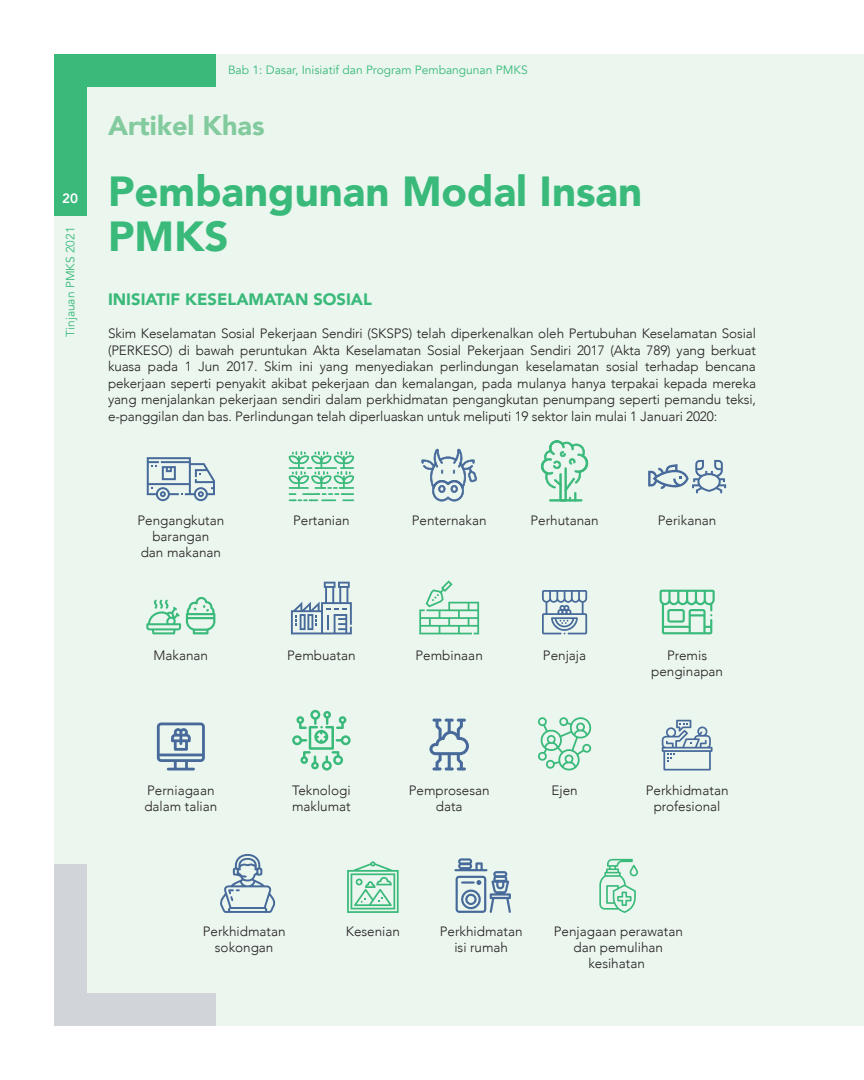
<style>
.page{position:relative;width:864px;height:1080px;background:#fff}
.page>*{position:absolute;margin:0;border:0;box-sizing:border-box;transform-origin:0 0}
.t1{font:900 42px/45px "Avenir";color:#39b97a}
.t2{font:900 27px "Avenir";color:#83ca9e}
.t3{font:900 16.5px "Avenir";color:#39b97a}
.t4{font:300 13.5px/16.2px "Avenir";color:#231f20;text-align:center}
.t5{font:800 13.5px "Avenir";color:#fff}
.t6{font:12px "Avenir";color:#39b97a}
</style>
<div class="page">
<div style="left:54px;top:54px;width:810px;height:972px;background:#ebf6ee"></div>
<div style="left:54px;top:54px;width:162px;height:33px;background:#39b97a"></div>
<div style="left:54px;top:54px;width:33px;height:162px;background:#39b97a"></div>
<div style="left:54px;top:993px;width:162px;height:33px;background:#d1d5da"></div>
<div style="left:54px;top:864px;width:33px;height:162px;background:#d1d5da"></div>
<svg style="left:421px;top:449px;width:56px;height:53px"></svg>
<svg style="left:289px;top:451px;width:65px;height:50px"></svg>
<svg style="left:541px;top:440px;width:47px;height:62px"></svg>
<svg style="left:648px;top:460px;width:78px;height:33px"></svg>
<svg style="left:147px;top:457px;width:68px;height:44px"></svg>
<svg style="left:146px;top:597px;width:69px;height:37px"></svg>
<svg style="left:419px;top:580px;width:60px;height:54px"></svg>
<svg style="left:291px;top:582px;width:61px;height:52px"></svg>
<svg style="left:542px;top:590px;width:45px;height:44px"></svg>
<svg style="left:660px;top:590px;width:55px;height:44px"></svg>
<svg style="left:157px;top:723px;width:48px;height:48px"></svg>
<svg style="left:429px;top:719px;width:40px;height:52px"></svg>
<svg style="left:292px;top:710px;width:59px;height:61px"></svg>
<svg style="left:538px;top:717px;width:54px;height:54px"></svg>
<svg style="left:662px;top:720px;width:51px;height:51px"></svg>
<svg style="left:220px;top:854px;width:55px;height:59px"></svg>
<svg style="left:347px;top:861px;width:52px;height:52px"></svg>
<svg style="left:454px;top:858px;width:57px;height:55px"></svg>
<svg style="left:599px;top:859px;width:39px;height:54px"></svg>
<p class="t5" style="left:62px;top:187px;width:17px">20</p>
<p class="t6" style="left:63px;top:337px;width:112px;rotate:-90deg">Tinjauan PMKS 2021</p>
<p class="t6" style="left:228px;top:62px;width:301px">Bab 1: Dasar, Inisiatif dan Program Pembangunan PMKS</p>
<p class="t2" style="left:108px;top:102px;width:158px">Artikel Khas</p>
<p class="t1" style="left:108px;top:168px;width:536px">Pembangunan Modal Insan<br>PMKS</p>
<p class="t3" style="left:108px;top:285px;width:265px">INISIATIF KESELAMATAN SOSIAL</p>
<p class="t4" style="left:108px;top:325px;width:650px;text-align:justify">Skim Keselamatan Sosial Pekerjaan Sendiri (SKSPS) telah diperkenalkan oleh Pertubuhan Keselamatan Sosial (PERKESO) di bawah peruntukan Akta Keselamatan Sosial Pekerjaan Sendiri 2017 (Akta 789) yang berkuat kuasa pada 1 Jun 2017. Skim ini yang menyediakan perlindungan keselamatan sosial terhadap bencana pekerjaan seperti penyakit akibat pekerjaan dan kemalangan, pada mulanya hanya terpakai kepada mereka yang menjalankan pekerjaan sendiri dalam perkhidmatan pengangkutan penumpang seperti pemandu teksi, e-panggilan dan bas. Perlindungan telah diperluaskan untuk meliputi 19 sektor lain mulai 1 Januari 2020:</p>
<p class="t4" style="left:137px;top:512px;width:88px">Pengangkutan barangan<br>dan makanan</p>
<p class="t4" style="left:293px;top:512px;width:58px">Pertanian</p>
<p class="t4" style="left:412px;top:512px;width:76px">Penternakan</p>
<p class="t4" style="left:530px;top:512px;width:70px">Perhutanan</p>
<p class="t4" style="left:658px;top:512px;width:60px">Perikanan</p>
<p class="t4" style="left:154px;top:647px;width:56px">Makanan</p>
<p class="t4" style="left:287px;top:647px;width:70px">Pembuatan</p>
<p class="t4" style="left:416px;top:647px;width:69px">Pembinaan</p>
<p class="t4" style="left:543px;top:647px;width:45px">Penjaja</p>
<p class="t4" style="left:651px;top:647px;width:74px">Premis penginapan</p>
<p class="t4" style="left:144px;top:782px;width:75px;text-align:left">Perniagaan dalam talian</p>
<p class="t4" style="left:292px;top:782px;width:60px;text-align:left">Teknologi maklumat</p>
<p class="t4" style="left:409px;top:782px;width:82px">Pemprosesan data</p>
<p class="t4" style="left:551px;top:782px;width:28px">Ejen</p>
<p class="t4" style="left:646px;top:782px;width:84px">Perkhidmatan profesional</p>
<p class="t4" style="left:203px;top:923px;width:84px">Perkhidmatan sokongan</p>
<p class="t4" style="left:346px;top:923px;width:56px">Kesenian</p>
<p class="t4" style="left:440px;top:923px;width:84px">Perkhidmatan isi rumah</p>
<p class="t4" style="left:554px;top:923px;width:131px">Penjagaan perawatan dan pemulihan kesihatan</p>
</div>
